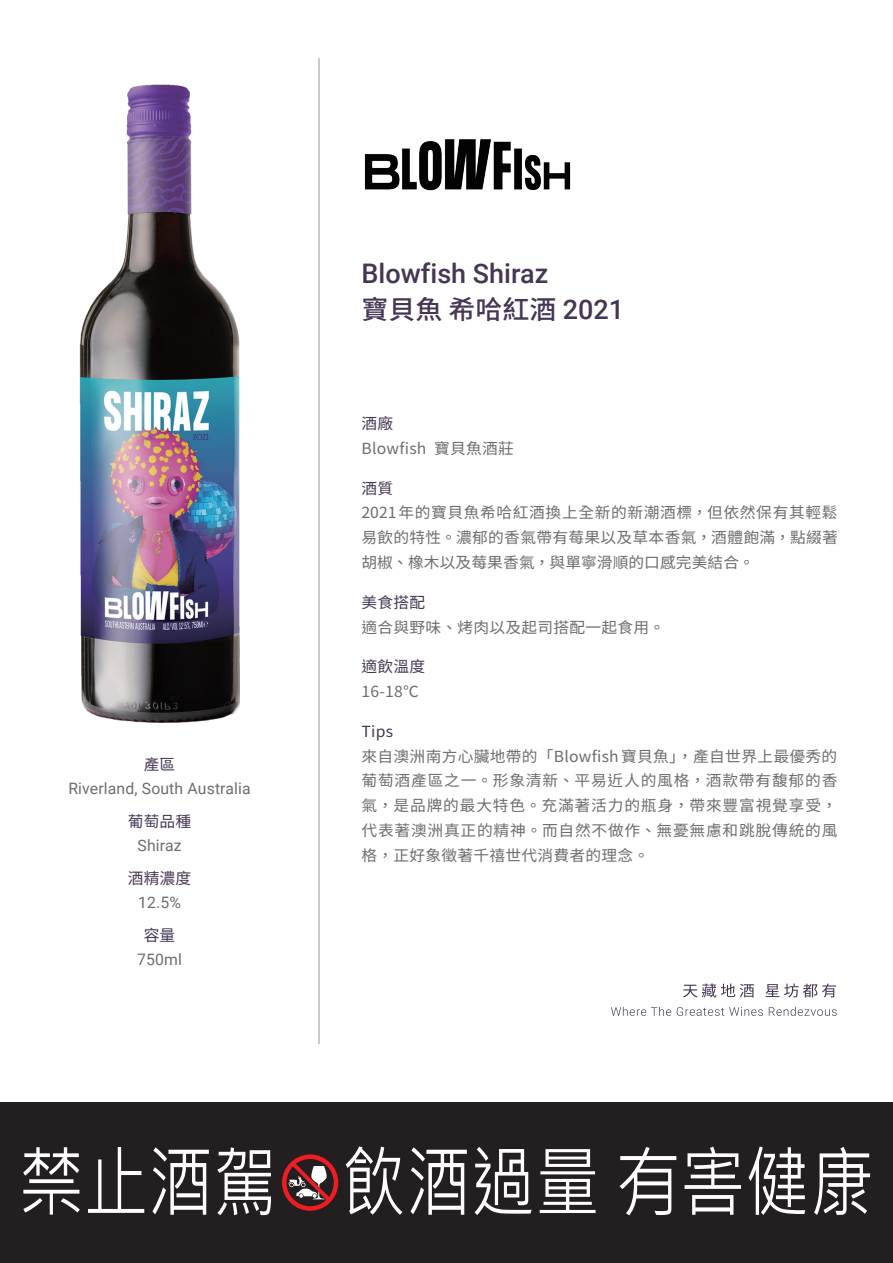
<style>
.page{position:relative;width:893px;height:1263px;background:#fff}
.page>*{position:absolute;margin:0;border:0;box-sizing:border-box;transform-origin:0 0}
.t1{font:77.4px "Microsoft Jheng Hei";color:#fff;scale:.83 1}
.t2{font:500 27px "Roboto";color:#453754}
.t3{font:500 26.25px "Source Han Sans TC";color:#453754}
.t4{font:15.75px "Roboto";letter-spacing:.01em;color:#6c6d70}
.t5{font:15.75px "Noto Sans CJ Ktc";letter-spacing:.01em;color:#453754}
.t6{font:15.3px/24.8px "Noto Sans CJ Ktc";letter-spacing:.015em;color:#6c6d70;text-align:justify}
.t7{font:15.3px "Noto Sans CJ Ktc";letter-spacing:.015em;color:#453754}
.s1{font-family:"Roboto";font-size:27px}
</style>
<div class="page">
<hr style="left:319px;top:58px;width:1px;height:986px;background:#939598">
<div style="left:0;top:1102px;width:893px;height:161px;background:#231f20"></div>
<svg style="left:282px;top:1154px;width:56px;height:57px"></svg>
<svg style="left:611px;top:1007px;width:60px;height:9px"></svg>
<svg style="left:677px;top:1007px;width:86px;height:9px"></svg>
<svg style="left:769px;top:1007px;width:68px;height:9px"></svg>
<svg style="left:683px;top:983px;width:71px;height:14px"></svg>
<svg style="left:765px;top:983px;width:71px;height:14px"></svg>
<img style="left:80px;top:84px;width:159px;height:638px">
<img style="left:364px;top:139px;width:207px;height:52px">
<p class="t7" style="left:144px;top:755px;width:33px">產區</p>
<p class="t4" style="left:68px;top:778px;width:184px">Riverland, South Australia</p>
<p class="t7" style="left:128px;top:812px;width:65px">葡萄品種</p>
<p class="t4" style="left:138px;top:835px;width:46px">Shiraz</p>
<p class="t5" style="left:128px;top:869px;width:65px">酒精濃度</p>
<p class="t4" style="left:138px;top:892px;width:44px">12.5%</p>
<p class="t5" style="left:144px;top:926px;width:33px">容量</p>
<p class="t4" style="left:137px;top:949px;width:46px">750ml</p>
<h2 class="t2" style="left:362px;top:254px;width:188px">Blowfish Shiraz</h2>
<h3 class="t3" style="left:362px;top:294px;width:264px">寶貝魚 希哈紅酒 <span class="s1">2021</span></h3>
<p class="t7" style="left:362px;top:415px;width:33px">酒廠</p>
<p class="t6" style="left:362px;top:436px;width:154px">Blowfish 寶貝魚酒莊</p>
<p class="t7" style="left:362px;top:479px;width:33px">酒質</p>
<p class="t6" style="left:361px;top:501px;width:478px">2021年的寶貝魚希哈紅酒換上全新的新潮酒標，但依然保有其輕鬆易飲的特性。濃郁的香氣帶有莓果以及草本香氣，酒體飽滿，點綴著胡椒、橡木以及莓果香氣，與單寧滑順的口感完美結合。</p>
<p class="t7" style="left:362px;top:593px;width:65px">美食搭配</p>
<p class="t6" style="left:362px;top:615px;width:305px">適合與野味、烤肉以及起司搭配一起食用。</p>
<p class="t7" style="left:362px;top:658px;width:65px">適飲溫度</p>
<p class="t6" style="left:362px;top:679px;width:59px">16-18℃</p>
<p class="t7" style="left:362px;top:722px;width:33px">Tips</p>
<p class="t6" style="left:362px;top:744px;width:477px">來自澳洲南方心臟地帶的「Blowfish 寶貝魚」，產自世界上最優秀的葡萄酒產區之一。形象清新、平易近人的風格，酒款帶有馥郁的香氣，是品牌的最大特色。充滿著活力的瓶身，帶來豐富視覺享受，代表著澳洲真正的精神。而自然不做作、無憂無慮和跳脫傳統的風格，正好象徵著千禧世代消費者的理念。</p>
<h1 class="t1" style="left:19px;top:1134px;width:1031px">禁止酒駕 飲酒過量 有害健康</h1>
</div>
